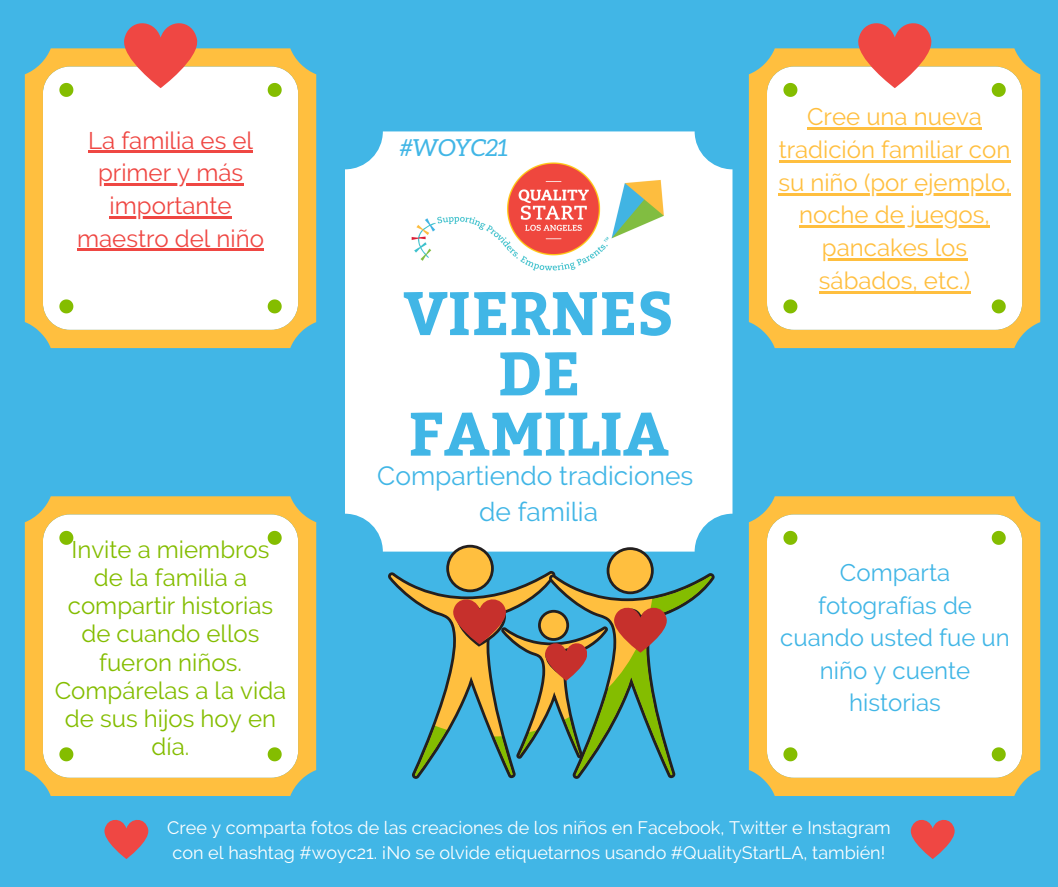
<style>
.page{position:relative;width:1058px;height:887px;background:#fff}
.page>*{position:absolute;margin:0;border:0;box-sizing:border-box;transform-origin:0 0}
.t1{font:700 61.05px/60.3px "Bitter";color:#41b6e6;text-align:center}
.t2{font:26.4px "Raleway";color:#41b6e6}
.t3{font:24px/28.2px "Raleway";color:#84bd00;text-align:center}
.t4{font:24px/32.7px "Raleway";color:#ffbf3f;text-align:center}
.t5{font:24px/32.7px "Raleway";color:#41b6e6;text-align:center}
.t6{font:24px/32.7px "Raleway";color:#ef4743;text-align:center}
.t7{font:italic 23.4px "Aleo";color:#41b6e6}
.t8{font:18px/24.8px "Raleway";color:#fff;text-align:center}
</style>
<div class="page">
<div style="left:0;top:0;width:1058px;height:886px;background:#41b6e6"></div>
<svg style="left:25px;top:48px;width:291px;height:300px;background:#f9eed2"></svg>
<hr style="left:88px;top:151px;width:33px;height:2px;background:#ef4743">
<hr style="left:121px;top:151px;width:132px;height:2px;background:#ef4743">
<hr style="left:98px;top:183px;width:145px;height:3px;background:#ef4743">
<hr style="left:110px;top:216px;width:122px;height:2px;background:#ef4743">
<hr style="left:77px;top:249px;width:187px;height:2px;background:#ef4743">
<div style="left:345px;top:131px;width:387px;height:420px;background:#fff;border-radius:38px"></div>
<img style="left:411px;top:162px;width:253px;height:109px">
<svg style="left:749px;top:496px;width:291px;height:300px;background:#f9efd3"></svg>
<svg style="left:25px;top:496px;width:291px;height:300px;background:#f9efd3"></svg>
<svg style="left:749px;top:48px;width:291px;height:300px;background:#f9eed1"></svg>
<hr style="left:807px;top:128px;width:175px;height:2px;background:#ffbf3f">
<hr style="left:778px;top:160px;width:232px;height:2px;background:#ffbf3f">
<hr style="left:778px;top:193px;width:232px;height:2px;background:#ffbf3f">
<hr style="left:799px;top:225px;width:190px;height:3px;background:#ffbf3f">
<hr style="left:822px;top:258px;width:145px;height:2px;background:#ffbf3f">
<hr style="left:819px;top:291px;width:151px;height:2px;background:#ffbf3f">
<svg style="left:124px;top:23px;width:73px;height:65px;background:#e77b76"></svg>
<svg style="left:910px;top:819px;width:44px;height:40px"></svg>
<svg style="left:858px;top:23px;width:73px;height:65px;background:#e77b76"></svg>
<svg style="left:104px;top:819px;width:44px;height:40px"></svg>
<svg style="left:388px;top:544px;width:326px;height:235px"></svg>
<p class="t6" style="left:88px;top:124px;width:166px">La familia es el primer y más importante</p>
<p class="t6" style="left:77px;top:222px;width:188px">maestro del niño</p>
<p class="t3" style="left:55px;top:535px;width:233px">Invite a miembros de la familia a compartir historias de cuando ellos fueron niños.<br>Compárelas a la vida de sus hijos hoy en día.</p>
<p class="t7" style="left:400px;top:134px;width:110px">#WOYC21</p>
<p class="t1" style="left:403px;top:280px;width:272px">VIERNES</p>
<p class="t1" style="left:408px;top:340px;width:262px">DE<br>FAMILIA</p>
<p class="t2" style="left:377px;top:459px;width:317px">Compartiendo tradiciones</p>
<p class="t2" style="left:479px;top:495px;width:120px">de familia</p>
<p class="t4" style="left:778px;top:101px;width:233px">Cree una nueva tradición familiar con</p>
<p class="t4" style="left:778px;top:166px;width:234px">su niño (por ejemplo, noche de juegos, pancakes los sábados, etc.)</p>
<p class="t5" style="left:840px;top:556px;width:112px">Comparta</p>
<p class="t5" style="left:780px;top:588px;width:231px">fotografías de cuando usted fue un niño y cuente historias</p>
<p class="t8" style="left:167px;top:815px;width:725px">Cree y comparta fotos de las creaciones de los niños en Facebook, Twitter e Instagram con el hashtag #woyc21. ¡No se olvide etiquetarnos usando #QualityStartLA, también!</p>
</div>
